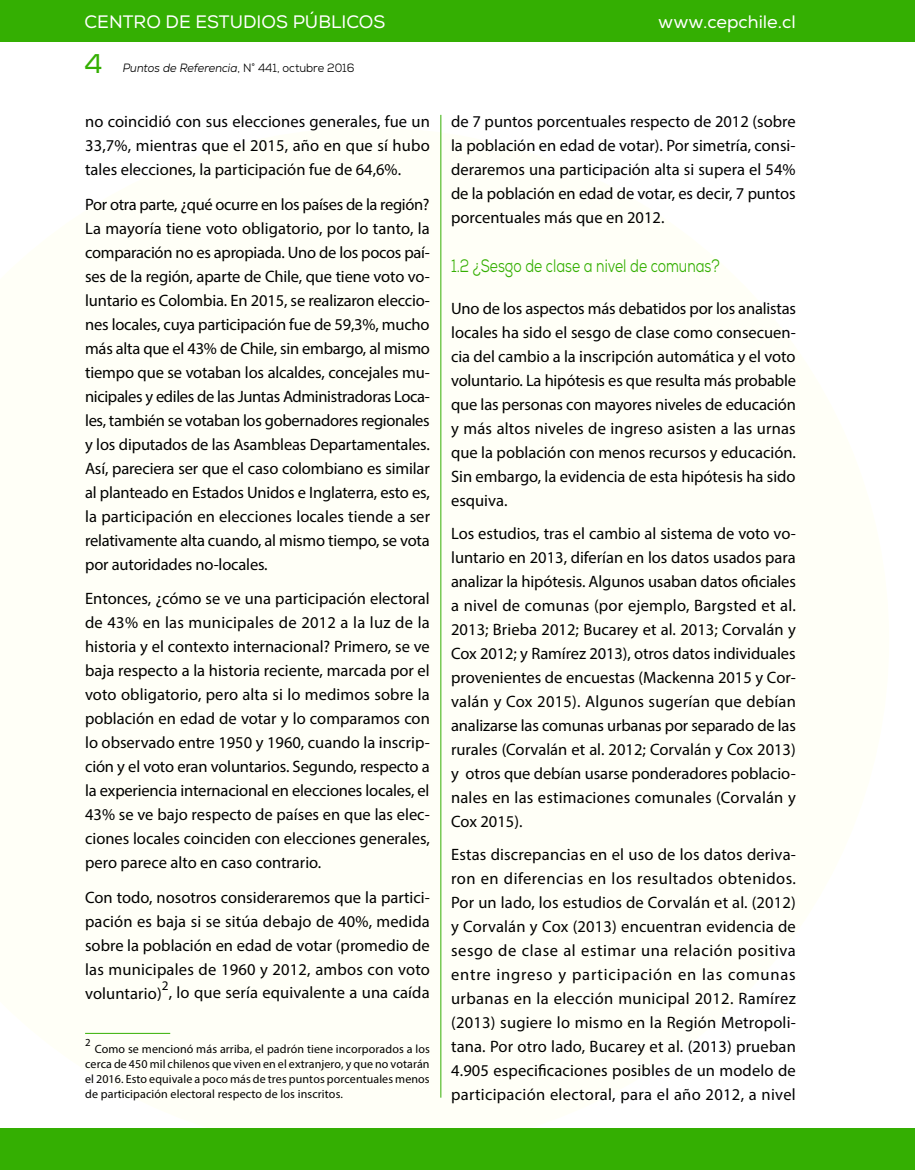
<style>
.page{position:relative;width:915px;height:1170px;background:#fff}
.page>*{position:absolute;margin:0;border:0;box-sizing:border-box;transform-origin:0 0}
.t1{font:27px "Nexa";color:#34af02}
.t2{font:18px "Nexa";color:#fff}
.t3{font:18px "Nexa";color:#34af02;scale:.77 1}
.t4{font:16.5px/24px "Myriad Pro";color:#000;text-align:justify}
.t5{font:13.2px "Myriad Pro";color:#000}
.t6{font:12px/15px "Myriad Pro";letter-spacing:.01em;color:#000;text-align:justify}
.t7{font:italic 12px "Nexa";color:#000;scale:.93 1}
.t8{font:10.8px "Myriad Pro";color:#000}
.s1{font-style:normal}
</style>
<div class="page">
<div style="left:0;top:0;width:914px;height:41px;background:#34af02"></div>
<hr style="left:440px;top:115px;width:1px;height:982px;background:#34af02">
<div style="left:0;top:1128px;width:914px;height:41px;background:#34af02"></div>
<hr style="left:85px;top:1032px;width:85px;height:1px;background:#34af02">
<p class="t2" style="left:84px;top:11px;width:302px">CENTRO DE ESTUDIOS PÚBLICOS</p>
<p class="t7" style="left:123px;top:60px;width:251px">Puntos de Referencia<span class="s1">, N° 441, octubre 2016</span></p>
<h1 class="t1" style="left:84px;top:47px;width:20px">4</h1>
<p class="t4" style="left:85px;top:109px;width:346px">no coincidió con sus elecciones generales, fue un 33,7%, mientras que el 2015, año en que sí hubo tales elecciones, la participación fue de 64,6%.</p>
<p class="t4" style="left:85px;top:192px;width:346px">Por otra parte, ¿qué ocurre en los países de la región?<br>La mayoría tiene voto obligatorio, por lo tanto, la comparación no es apropiada. Uno de los pocos paí&shy;ses de la región, aparte de Chile, que tiene voto vo&shy;luntario es Colombia. En 2015, se realizaron eleccio&shy;nes locales, cuya participación fue de 59,3%, mucho más alta que el 43% de Chile, sin embargo, al mismo tiempo que se votaban los alcaldes, concejales mu&shy;nicipales y ediles de las Juntas Administradoras Loca&shy;les, también se votaban los gobernadores regionales y los diputados de las Asambleas Departamentales.<br>Así, pareciera ser que el caso colombiano es similar al planteado en Estados Unidos e Inglaterra, esto es, la participación en elecciones locales tiende a ser relativamente alta cuando, al mismo tiempo, se vota por autoridades no-locales.</p>
<p class="t4" style="left:85px;top:586px;width:346px">Entonces, ¿cómo se ve una participación electoral de 43% en las municipales de 2012 a la luz de la historia y el contexto internacional? Primero, se ve baja respecto a la historia reciente, marcada por el voto obligatorio, pero alta si lo medimos sobre la población en edad de votar y lo comparamos con lo observado entre 1950 y 1960, cuando la inscrip&shy;ción y el voto eran voluntarios. Segundo, respecto a la experiencia internacional en elecciones locales, el 43% se ve bajo respecto de países en que las elec&shy;ciones locales coinciden con elecciones generales, pero parece alto en caso contrario.</p>
<p class="t4" style="left:85px;top:884px;width:346px">Con todo, nosotros consideraremos que la partici&shy;pación es baja si se sitúa debajo de 40%, medida sobre la población en edad de votar (promedio de las municipales de 1960 y 2012, ambos con voto voluntario) , lo que sería equivalente a una caída</p>
<p class="t5" style="left:162px;top:977px;width:8px">2</p>
<p class="t8" style="left:85px;top:1035px;width:7px">2</p>
<p class="t6" style="left:85px;top:1040px;width:346px;text-indent:10px">Como se mencionó más arriba, el padrón tiene incorporados a los cerca de 450 mil chilenos que viven en el extranjero, y que no votarán el 2016. Esto equivale a poco más de tres puntos porcentuales menos de participación electoral respecto de los inscritos.</p>
<p class="t2" style="left:658px;top:11px;width:139px">www.cepchile.cl</p>
<p class="t4" style="left:451px;top:109px;width:346px">de 7 puntos porcentuales respecto de 2012 (sobre la población en edad de votar). Por simetría, consi&shy;deraremos una participación alta si supera el 54% de la población en edad de votar, es decir, 7 puntos porcentuales más que en 2012.</p>
<p class="t3" style="left:451px;top:254px;width:350px">1.2 ¿Sesgo de clase a nivel de comunas?</p>
<p class="t4" style="left:451px;top:296px;width:346px">Uno de los aspectos más debatidos por los analistas locales ha sido el sesgo de clase como consecuen&shy;cia del cambio a la inscripción automática y el voto voluntario. La hipótesis es que resulta más probable que las personas con mayores niveles de educación y más altos niveles de ingreso asisten a las urnas que la población con menos recursos y educación.<br>Sin embargo, la evidencia de esta hipótesis ha sido esquiva.</p>
<p class="t4" style="left:451px;top:521px;width:346px">Los estudios, tras el cambio al sistema de voto vo&shy;luntario en 2013, diferían en los datos usados para analizar la hipótesis. Algunos usaban datos oficiales a nivel de comunas (por ejemplo, Bargsted et al.<br>2013; Brieba 2012; Bucarey et al. 2013; Corvalán y Cox 2012; y Ramírez 2013), otros datos individuales provenientes de encuestas (Mackenna 2015 y Cor&shy;valán y Cox 2015). Algunos sugerían que debían analizarse las comunas urbanas por separado de las rurales (Corvalán et al. 2012; Corvalán y Cox 2013) y otros que debían usarse ponderadores poblacio&shy;nales en las estimaciones comunales (Corvalán y Cox 2015).</p>
<p class="t4" style="left:451px;top:841px;width:346px">Estas discrepancias en el uso de los datos deriva&shy;ron en diferencias en los resultados obtenidos.<br>Por un lado, los estudios de Corvalán et al. (2012) y Corvalán y Cox (2013) encuentran evidencia de sesgo de clase al estimar una relación positiva entre ingreso y participación en las comunas urbanas en la elección municipal 2012. Ramírez (2013) sugiere lo mismo en la Región Metropoli&shy;tana. Por otro lado, Bucarey et al. (2013) prueban 4.905 especificaciones posibles de un modelo de participación electoral, para el año 2012, a nivel</p>
</div>
